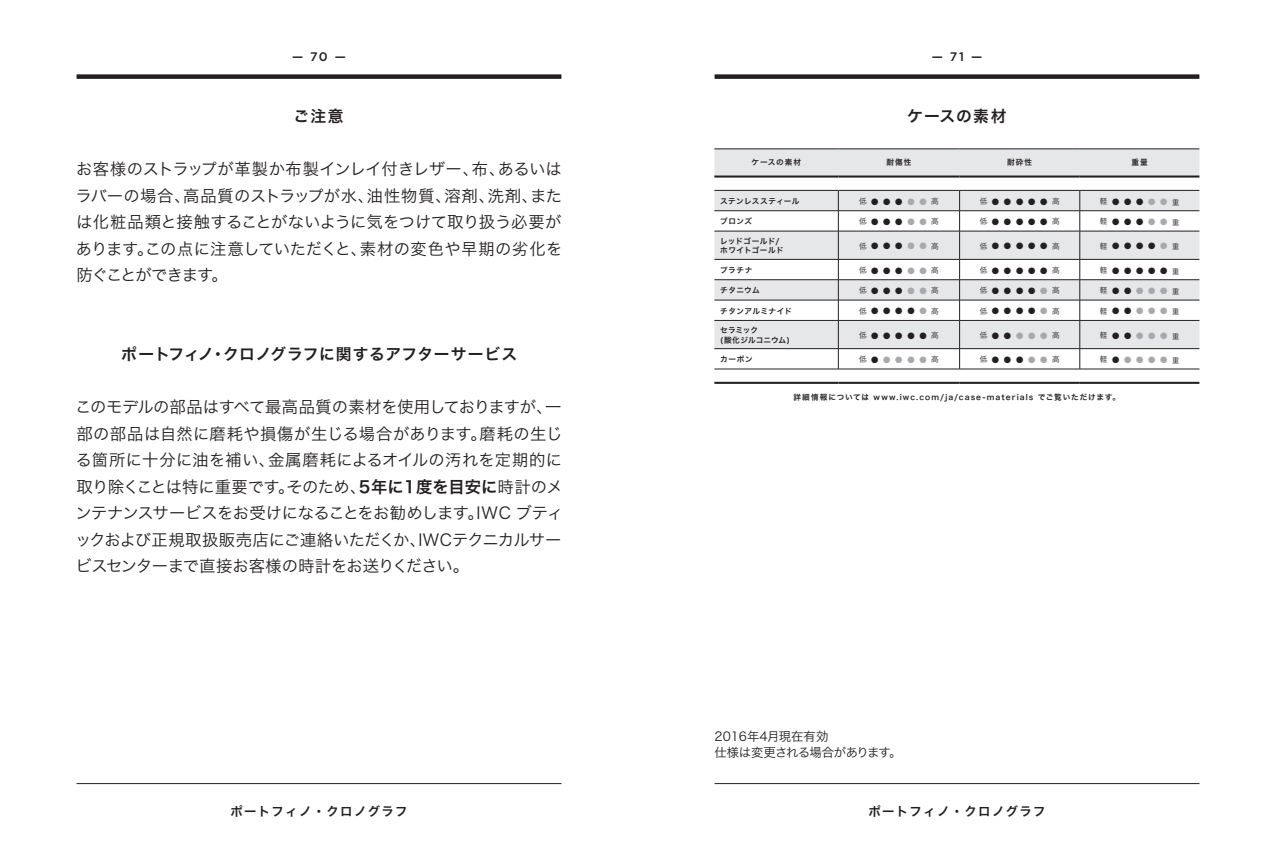
<style>
.page{position:relative;width:1276px;height:862px;background:#fff}
.page>*{position:absolute;margin:0;border:0;box-sizing:border-box;transform-origin:0 0}
._01-Grundtext{font:16.2px/26.6px "Hira Kaku Pro N W3";letter-spacing:-.02em;color:#231f20;text-align:justify}
._02a-Headline{font:15.75px "Hira Kaku Pro W6";letter-spacing:.035em;color:#231f20}
._02a-Headline_esp{font:15.75px "Hira Kaku Pro N W6";letter-spacing:.075em;color:#231f20}
.bb-Fussnote{font:12.38px "Hira Kaku Pro N W6";letter-spacing:.11em;color:#231f20}
.t1{font:12.38px "Hira Kaku Pro N W3";letter-spacing:-.05em;color:#231f20}
.t2{font:12.38px "Hira Kaku Pro N W3";color:#231f20}
.t3{font:500 12.38px "Gotham";color:#231f20}
.t4{font:7.65px "Hira Kaku Pro N W3";color:#231f20}
.Table_Subhead{font:7.65px "Hira Kaku Pro N W6";letter-spacing:.135em;color:#231f20}
.Table_Subhead-2{font:7.65px "Hira Kaku Pro N W6";letter-spacing:.085em;color:#231f20}
.Table_Subhead-3{font:7.65px/9.2px "Hira Kaku Pro N W6";letter-spacing:.055em;color:#231f20}
.Table_Subhead-4{font:7.65px/9.2px "Hira Kaku Pro N W6";letter-spacing:.01em;color:#231f20}
.Table_Subhead-5{font:7.65px "Hira Kaku Pro N W6";letter-spacing:.04em;color:#231f20}
.s1{font-family:"Hira Kaku Pro W6"}
.s2{color:#a8a9ad}
</style>
<div class="page">
<div style="left:77px;top:74px;width:484px;height:5px;background:#231f20"></div>
<div style="left:714px;top:74px;width:485px;height:5px;background:#231f20"></div>
<hr style="left:77px;top:782px;width:484px;height:1px;background:#231f20">
<hr style="left:714px;top:782px;width:485px;height:1px;background:#231f20">
<div style="left:714px;top:149px;width:485px;height:26px;background:#e6e7e9"></div>
<svg style="left:714px;top:177px;width:485px;height:207px"></svg>
<svg style="left:714px;top:191px;width:485px;height:157px;fill:#e6e7e9"></svg>
<hr style="left:714px;top:148px;width:124px;height:1px;background:#231f20">
<hr style="left:838px;top:148px;width:121px;height:1px;background:#231f20">
<hr style="left:959px;top:148px;width:120px;height:1px;background:#231f20">
<hr style="left:1079px;top:148px;width:120px;height:1px;background:#231f20">
<hr style="left:714px;top:175px;width:124px;height:2px;background:#231f20">
<hr style="left:838px;top:175px;width:121px;height:2px;background:#231f20">
<hr style="left:959px;top:175px;width:120px;height:2px;background:#231f20">
<hr style="left:1079px;top:175px;width:120px;height:2px;background:#231f20">
<hr style="left:714px;top:190px;width:124px;height:1px;background:#231f20">
<hr style="left:838px;top:190px;width:121px;height:1px;background:#231f20">
<hr style="left:959px;top:190px;width:120px;height:1px;background:#231f20">
<hr style="left:1079px;top:190px;width:120px;height:1px;background:#231f20">
<hr style="left:714px;top:210px;width:124px;height:1px;background:#231f20">
<hr style="left:838px;top:210px;width:121px;height:1px;background:#231f20">
<hr style="left:959px;top:210px;width:120px;height:1px;background:#231f20">
<hr style="left:1079px;top:210px;width:120px;height:1px;background:#231f20">
<hr style="left:714px;top:230px;width:124px;height:1px;background:#231f20">
<hr style="left:838px;top:230px;width:121px;height:1px;background:#231f20">
<hr style="left:959px;top:230px;width:120px;height:1px;background:#231f20">
<hr style="left:1079px;top:230px;width:120px;height:1px;background:#231f20">
<hr style="left:714px;top:259px;width:124px;height:1px;background:#231f20">
<hr style="left:838px;top:259px;width:121px;height:1px;background:#231f20">
<hr style="left:959px;top:259px;width:120px;height:1px;background:#231f20">
<hr style="left:1079px;top:259px;width:120px;height:1px;background:#231f20">
<hr style="left:714px;top:279px;width:124px;height:1px;background:#231f20">
<hr style="left:838px;top:279px;width:121px;height:1px;background:#231f20">
<hr style="left:959px;top:279px;width:120px;height:1px;background:#231f20">
<hr style="left:1079px;top:279px;width:120px;height:1px;background:#231f20">
<hr style="left:714px;top:299px;width:124px;height:1px;background:#231f20">
<hr style="left:838px;top:299px;width:121px;height:1px;background:#231f20">
<hr style="left:959px;top:299px;width:120px;height:1px;background:#231f20">
<hr style="left:1079px;top:299px;width:120px;height:1px;background:#231f20">
<hr style="left:714px;top:320px;width:124px;height:1px;background:#231f20">
<hr style="left:838px;top:320px;width:121px;height:1px;background:#231f20">
<hr style="left:959px;top:320px;width:120px;height:1px;background:#231f20">
<hr style="left:1079px;top:320px;width:120px;height:1px;background:#231f20">
<hr style="left:714px;top:348px;width:124px;height:1px;background:#231f20">
<hr style="left:838px;top:348px;width:121px;height:1px;background:#231f20">
<hr style="left:959px;top:348px;width:120px;height:1px;background:#231f20">
<hr style="left:1079px;top:348px;width:120px;height:1px;background:#231f20">
<hr style="left:714px;top:368px;width:124px;height:1px;background:#231f20">
<hr style="left:838px;top:368px;width:121px;height:1px;background:#231f20">
<hr style="left:959px;top:368px;width:120px;height:1px;background:#231f20">
<hr style="left:1079px;top:368px;width:120px;height:1px;background:#231f20">
<svg style="left:838px;top:190px;width:1px;height:178px"></svg>
<svg style="left:959px;top:190px;width:1px;height:178px"></svg>
<svg style="left:1079px;top:190px;width:1px;height:178px"></svg>
<hr style="left:714px;top:381px;width:124px;height:2px;background:#231f20">
<hr style="left:838px;top:381px;width:121px;height:2px;background:#231f20">
<hr style="left:959px;top:381px;width:120px;height:2px;background:#231f20">
<hr style="left:1079px;top:381px;width:120px;height:2px;background:#231f20">
<p class="t3" style="left:292px;top:48px;width:55px">— 70 —</p>
<p class="t3" style="left:932px;top:48px;width:52px">— 71 —</p>
<p class="_02a-Headline" style="left:293px;top:102px;width:52px">ご注意</p>
<p class="_01-Grundtext" style="left:76px;top:154px;width:488px">お客様のストラップが革製か布製インレイ付きレザー、布、あるいはラバーの場合、高品質のストラップが水、油性物質、溶剤、洗剤、または化粧品類と接触することがないように気をつけて取り扱う必要があります。この点に注意していただくと、素材の変色や早期の劣化を防ぐことができます。</p>
<p class="_02a-Headline" style="left:121px;top:340px;width:398px">ポートフィノ・クロノグラフに関するアフターサービス</p>
<p class="_01-Grundtext" style="left:75px;top:392px;width:489px">このモデルの部品はすべて最高品質の素材を使用しておりますが、一部の部品は自然に磨耗や損傷が生じる場合があります。磨耗の生じる箇所に十分に油を補い、金属磨耗によるオイルの汚れを定期的に取り除くことは特に重要です。そのため、<span class="s1">5年に1度を目安に</span>時計のメンテナンスサービスをお受けになることをお勧めします。IWC ブティックおよび正規取扱販売店にご連絡いただくか、IWCテクニカルサービスセンターまで直接お客様の時計をお送りください。</p>
<p class="bb-Fussnote" style="left:230px;top:799px;width:179px">ポートフィノ・クロノグラフ</p>
<p class="_02a-Headline_esp" style="left:907px;top:102px;width:101px">ケースの素材</p>
<p class="Table_Subhead-2" style="left:751px;top:155px;width:51px">ケースの素材</p>
<p class="Table_Subhead-2" style="left:886px;top:155px;width:27px">耐傷性</p>
<p class="Table_Subhead-2" style="left:1007px;top:155px;width:27px">耐砕性</p>
<p class="Table_Subhead-2" style="left:1131px;top:155px;width:18px">重量</p>
<p class="Table_Subhead-5" style="left:720px;top:194px;width:81px">ステンレススティール</p>
<p class="t4" style="left:859px;top:194px;width:81px">低● ● ● <span class="s2">●</span> <span class="s2">●</span>高</p>
<p class="t4" style="left:979px;top:194px;width:81px">低● ● ●●●高</p>
<p class="t4" style="left:1100px;top:194px;width:81px">軽● ● ● <span class="s2">●</span> <span class="s2">●</span><sub>重</sub></p>
<p class="Table_Subhead-2" style="left:720px;top:214px;width:34px">ブロンズ</p>
<p class="t4" style="left:859px;top:214px;width:81px">低● ● ● <span class="s2">●</span> <span class="s2">●</span>高</p>
<p class="t4" style="left:979px;top:214px;width:81px">低● ● ●●●高</p>
<p class="t4" style="left:1100px;top:214px;width:81px">軽● ● ● <span class="s2">●</span> <span class="s2">●</span><sub>重</sub></p>
<p class="Table_Subhead-3" style="left:720px;top:236px;width:65px">レッドゴールド/ホワイトゴールド</p>
<p class="t4" style="left:859px;top:239px;width:81px">低● ● ● <span class="s2">●</span> <span class="s2">●</span>高</p>
<p class="t4" style="left:979px;top:239px;width:81px">低● ● ●●●高</p>
<p class="t4" style="left:1100px;top:239px;width:81px">軽● ● ●● <span class="s2">●</span><sub>重</sub></p>
<p class="Table_Subhead-2" style="left:720px;top:263px;width:34px">プラチナ</p>
<p class="t4" style="left:859px;top:263px;width:81px">低● ● ● <span class="s2">●</span> <span class="s2">●</span>高</p>
<p class="t4" style="left:979px;top:263px;width:81px">低● ● ●●●高</p>
<p class="t4" style="left:1100px;top:263px;width:81px">軽● ● ●●●<sub>重</sub></p>
<p class="Table_Subhead-2" style="left:720px;top:283px;width:41px">チタニウム</p>
<p class="t4" style="left:859px;top:283px;width:81px">低● ● ● <span class="s2">●</span> <span class="s2">●</span>高</p>
<p class="t4" style="left:979px;top:283px;width:81px">低● ● ●● <span class="s2">●</span>高</p>
<p class="t4" style="left:1100px;top:283px;width:81px">軽● ● <span class="s2">●</span> <span class="s2">●</span> <span class="s2">●</span><sub>重</sub></p>
<p class="Table_Subhead-3" style="left:720px;top:305px;width:73px">チタンアルミナイド</p>
<p class="t4" style="left:859px;top:304px;width:81px">低● ● ●● <span class="s2">●</span>高</p>
<p class="t4" style="left:979px;top:304px;width:81px">低● ● ●● <span class="s2">●</span>高</p>
<p class="t4" style="left:1100px;top:304px;width:81px">軽● ● <span class="s2">●</span> <span class="s2">●</span> <span class="s2">●</span><sub>重</sub></p>
<p class="Table_Subhead-4" style="left:720px;top:325px;width:71px">セラミック<br>(酸化ジルコニウム)</p>
<p class="t4" style="left:859px;top:328px;width:81px">低● ● ● ● ●高</p>
<p class="t4" style="left:979px;top:328px;width:81px">低● ● <span class="s2">●</span> <span class="s2">●</span> <span class="s2">●</span>高</p>
<p class="t4" style="left:1100px;top:328px;width:81px">軽● ● <span class="s2">●</span> <span class="s2">●</span> <span class="s2">●</span><sub>重</sub></p>
<p class="Table_Subhead-2" style="left:720px;top:352px;width:34px">カーボン</p>
<p class="t4" style="left:859px;top:352px;width:81px">低● <span class="s2">●</span> <span class="s2">●</span> <span class="s2">●</span> <span class="s2">●</span>高</p>
<p class="t4" style="left:979px;top:352px;width:81px">低● ● ● <span class="s2">●</span> <span class="s2">●</span>高</p>
<p class="t4" style="left:1100px;top:352px;width:81px">軽● <span class="s2">●●</span> <span class="s2">●</span> <span class="s2">●</span><sub>重</sub></p>
<p class="Table_Subhead" style="left:793px;top:390px;width:328px">詳細情報については www.iwc.com/ja/case-materials でご覧いただけます。</p>
<p class="t2" style="left:714px;top:724px;width:115px">2016年4月現在有効</p>
<p class="t1" style="left:714px;top:741px;width:188px">仕様は変更される場合があります。</p>
<p class="bb-Fussnote" style="left:868px;top:799px;width:179px">ポートフィノ・クロノグラフ</p>
</div>
